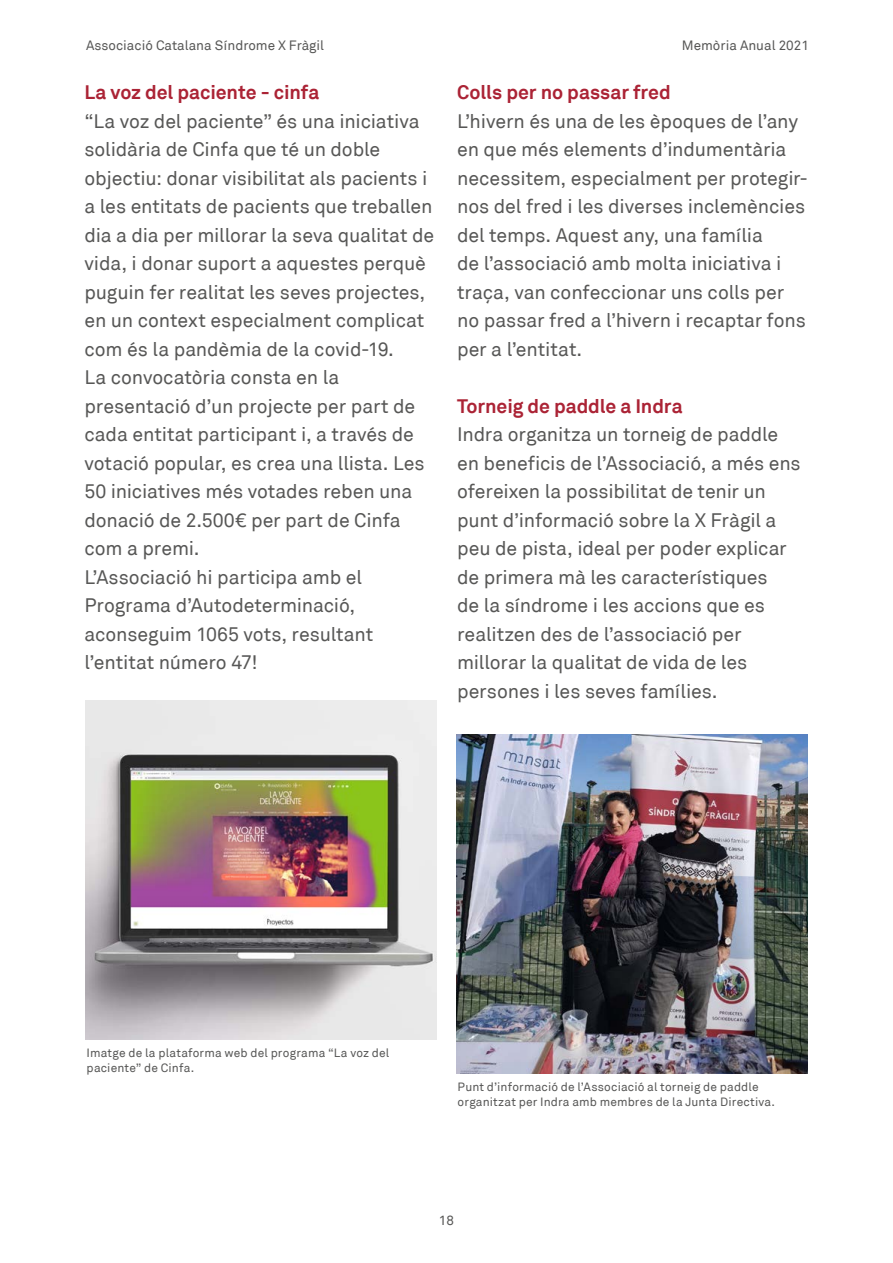
<style>
.page{position:relative;width:893px;height:1263px;background:#fff}
.page>*{position:absolute;margin:0;border:0;box-sizing:border-box;transform-origin:0 0}
.t1{font:19.5px/28.5px "Akkurat";letter-spacing:-.01em;color:#575756}
.t2{font:700 19.5px "Akkurat";letter-spacing:-.005em;color:#ab2335}
.t3{font:13.5px "Akkurat";color:#575756}
.t4{font:12px/15px "Akkurat";letter-spacing:.01em;color:#575756}
</style>
<div class="page">
<img style="left:85px;top:700px;width:352px;height:339px">
<img style="left:456px;top:734px;width:352px;height:339px">
<p class="t3" style="left:86px;top:37px;width:240px">Associació Catalana Síndrome X Fràgil</p>
<p class="t3" style="left:682px;top:37px;width:129px">Memòria Anual 2021</p>
<p class="t2" style="left:84px;top:80px;width:236px">La voz del paciente - cinfa</p>
<p class="t1" style="left:84px;top:107px;width:351px">“La voz del paciente” és una iniciativa solidària de Cinfa que té un doble objectiu: donar visibilitat als pacients i a les entitats de pacients que treballen dia a dia per millorar la seva qualitat de vida, i donar suport a aquestes perquè puguin fer realitat les seves projectes, en un context especialment complicat com és la pandèmia de la covid-19.<br>La convocatòria consta en la presentació d’un projecte per part de cada entitat participant i, a través de votació popular, es crea una llista. Les 50 iniciatives més votades reben una donació de 2.500€ per part de Cinfa com a premi.<br>L’Associació hi participa amb el Programa d’Autodeterminació, aconseguim 1065 vots, resultant l’entitat número 47!</p>
<p class="t2" style="left:457px;top:80px;width:215px">Colls per no passar fred</p>
<p class="t1" style="left:457px;top:107px;width:352px">L’hivern és una de les èpoques de l’any en que més elements d’indumentària necessitem, especialment per protegir&shy;nos del fred i les diverses inclemències del temps. Aquest any, una família<br>de l’associació amb molta iniciativa i traça, van confeccionar uns colls per no passar fred a l’hivern i recaptar fons per a l’entitat.</p>
<p class="t2" style="left:457px;top:394px;width:227px">Torneig de paddle a Indra</p>
<p class="t1" style="left:457px;top:421px;width:345px">Indra organitza un torneig de paddle en beneficis de l’Associació, a més ens ofereixen la possibilitat de tenir un punt d’informació sobre la X Fràgil a peu de pista, ideal per poder explicar de primera mà les característiques<br>de la síndrome i les accions que es realitzen des de l’associació per millorar la qualitat de vida de les persones i les seves famílies.</p>
<p class="t4" style="left:87px;top:1046px;width:304px">Imatge de la plataforma web del programa “La voz del paciente” de Cinfa.</p>
<p class="t4" style="left:458px;top:1080px;width:319px">Punt d’informació de l’Associació al torneig de paddle organitzat per Indra amb membres de la Junta Directiva.</p>
<p class="t3" style="left:439px;top:1212px;width:17px">18</p>
</div>
